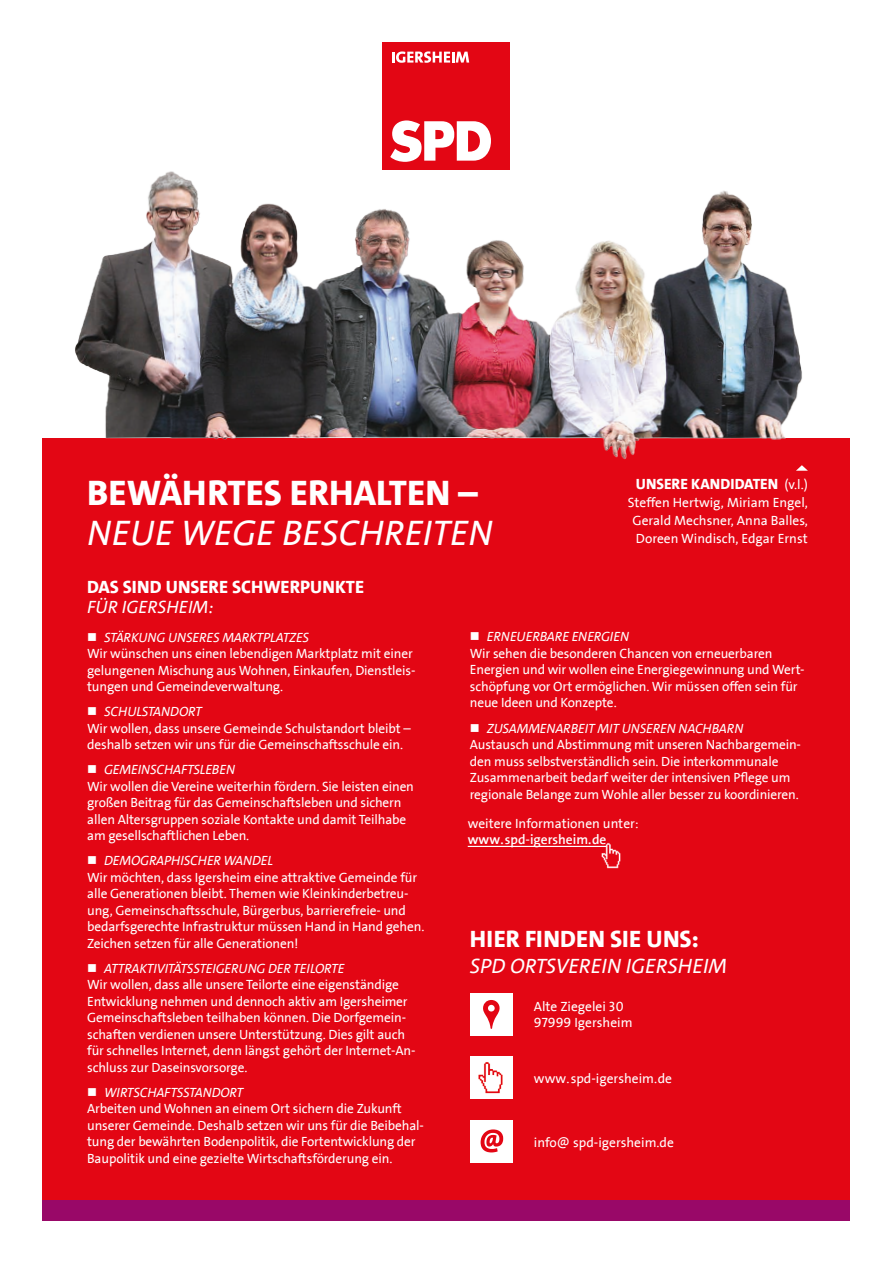
<style>
.page{position:relative;width:893px;height:1263px;background:#fff}
.page>*{position:absolute;margin:0;border:0;box-sizing:border-box;transform-origin:0 0}
.t1{font:italic 36px "SPD The Sans Versal";color:#fff}
.t2{font:800 36px "SPD The Sans Versal";color:#fff}
.t3{font:800 24px "SPD The Sans Versal";letter-spacing:.005em;color:#fff}
.t4{font:italic 21px "SPD The Sans Versal";color:#fff}
.t5{font:800 18px "SPD The Sans Versal";color:#fff}
.t6{font:italic 18px "SPD The Sans Versal";color:#fff}
.t7{font:800 15px "SPD The Sans Versal";color:#fff}
.t8{font:13.5px/16.5px "SPD2002 The Sans";letter-spacing:-.01em;color:#fff}
.t9{font:italic 13.5px "SPD The Sans Versal";letter-spacing:-.01em;color:#fff}
.t10{font:700 13.5px "SPD2002 The Sans";color:#fff}
.s1{font-family:"SPD2002 The Sans";font-weight:400;font-size:13.5px}
</style>
<div class="page">
<div style="left:43px;top:1199px;width:807px;height:21px;background:#990868"></div>
<div style="left:383px;top:43px;width:127px;height:127px;background:#e30614"></div>
<svg style="left:392px;top:51px;width:77px;height:10px"></svg>
<div style="left:43px;top:438px;width:807px;height:761px;background:#e30614"></div>
<div style="left:470px;top:993px;width:43px;height:42px;background:#fff"></div>
<svg style="left:483px;top:1000px;width:17px;height:29px"></svg>
<div style="left:470px;top:1120px;width:43px;height:43px;background:#fff"></div>
<svg style="left:481px;top:1129px;width:22px;height:23px"></svg>
<div style="left:470px;top:1057px;width:43px;height:42px;background:#fff"></div>
<img style="left:478px;top:1062px;width:25px;height:32px">
<img style="left:42px;top:61px;width:760px;height:622px">
<hr style="left:468px;top:846px;width:138px;height:1px;background:#fff">
<img style="left:596px;top:843px;width:25px;height:26px">
<svg style="left:796px;top:465px;width:12px;height:6px"></svg>
<h1 class="t2" style="left:87px;top:470px;width:392px">BEWÄHRTES ERHALTEN –</h1>
<h1 class="t1" style="left:87px;top:509px;width:407px">NEUE WEGE BESCHREITEN</h1>
<p class="t7" style="left:636px;top:475px;width:174px">UNSERE KANDIDATEN <span class="s1">(v.l.)</span></p>
<p class="t8" style="left:628px;top:494px;width:182px;line-height:18px;text-align:center">Steffen Hertwig, Miriam Engel,<br>Gerald Mechsner, Anna Balles,<br>Doreen Windisch, Edgar Ernst</p>
<h3 class="t5" style="left:87px;top:575px;width:279px">DAS SIND UNSERE SCHWERPUNKTE</h3>
<h3 class="t6" style="left:87px;top:595px;width:128px">FÜR IGERSHEIM:</h3>
<p class="t9" style="left:87px;top:628px;width:224px">■ STÄRKUNG UNSERES MARKTPLATZES</p>
<p class="t8" style="left:87px;top:646px;width:330px">Wir wünschen uns einen lebendigen Marktplatz mit einer gelungenen Mischung aus Wohnen, Einkaufen, Dienstleis&shy;tungen und Gemeindeverwaltung.</p>
<p class="t9" style="left:87px;top:703px;width:116px">■ SCHULSTANDORT</p>
<p class="t8" style="left:87px;top:720px;width:325px">Wir wollen, dass unsere Gemeinde Schulstandort bleibt – deshalb setzen wir uns für die Gemeinschaftsschule ein.</p>
<p class="t9" style="left:87px;top:761px;width:149px">■ GEMEINSCHAFTSLEBEN</p>
<p class="t8" style="left:87px;top:778px;width:328px">Wir wollen die Vereine weiterhin fördern. Sie leisten einen großen Beitrag für das Gemeinschaftsleben und sichern allen Altersgruppen soziale Kontakte und damit Teilhabe am gesellschaftlichen Leben.</p>
<p class="t9" style="left:87px;top:852px;width:187px">■ DEMOGRAPHISCHER WANDEL</p>
<p class="t8" style="left:87px;top:869px;width:339px">Wir möchten, dass Igersheim eine attraktive Gemeinde für alle Generationen bleibt. Themen wie Kleinkinderbetreu&shy;ung, Gemeinschaftsschule, Bürgerbus, barrierefreie- und bedarfsgerechte Infrastruktur müssen Hand in Hand gehen.<br>Zeichen setzen für alle Generationen!</p>
<p class="t9" style="left:87px;top:959px;width:259px">■ ATTRAKTIVITÄTSSTEIGERUNG DER TEILORTE</p>
<p class="t8" style="left:87px;top:977px;width:330px">Wir wollen, dass alle unsere Teilorte eine eigenständige Entwicklung nehmen und dennoch aktiv am Igersheimer Gemeinschaftsleben teilhaben können. Die Dorfgemein&shy;schaften verdienen unsere Unterstützung. Dies gilt auch für schnelles Internet, denn längst gehört der Internet-An&shy;schluss zur Daseinsvorsorge.</p>
<p class="t9" style="left:87px;top:1084px;width:158px">■ WIRTSCHAFTSSTANDORT</p>
<p class="t8" style="left:87px;top:1101px;width:338px">Arbeiten und Wohnen an einem Ort sichern die Zukunft unserer Gemeinde. Deshalb setzen wir uns für die Beibehal&shy;tung der bewährten Bodenpolitik, die Fortentwicklung der Baupolitik und eine gezielte Wirtschaftsförderung ein.</p>
<p class="t9" style="left:470px;top:628px;width:161px">■ ERNEUERBARE ENERGIEN</p>
<p class="t8" style="left:470px;top:646px;width:336px">Wir sehen die besonderen Chancen von erneuerbaren Energien und wir wollen eine Energiegewinnung und Wert&shy;schöpfung vor Ort ermöglichen. Wir müssen offen sein für neue Ideen und Konzepte.</p>
<p class="t9" style="left:470px;top:719px;width:275px">■ ZUSAMMENARBEIT MIT UNSEREN NACHBARN</p>
<p class="t8" style="left:470px;top:737px;width:333px">Austausch und Abstimmung mit unseren Nachbargemein&shy;den muss selbstverständlich sein. Die interkommunale Zusammenarbeit bedarf weiter der intensiven Pflege um regionale Belange zum Wohle aller besser zu koordinieren.</p>
<p class="t10" style="left:468px;top:832px;width:140px">www.spd-igersheim.de</p>
<p class="t8" style="left:468px;top:816px;width:172px">weitere Informationen unter:</p>
<h2 class="t3" style="left:470px;top:923px;width:231px">HIER FINDEN SIE UNS:</h2>
<h3 class="t4" style="left:470px;top:952px;width:258px">SPD ORTSVEREIN IGERSHEIM</h3>
<p class="t8" style="left:534px;top:999px;width:100px">Alte Ziegelei 30<br>97999 Igersheim</p>
<p class="t8" style="left:534px;top:1071px;width:140px">www.spd-igersheim.de</p>
<p class="t8" style="left:534px;top:1134px;width:142px">info@ spd-igersheim.de</p>
</div>
